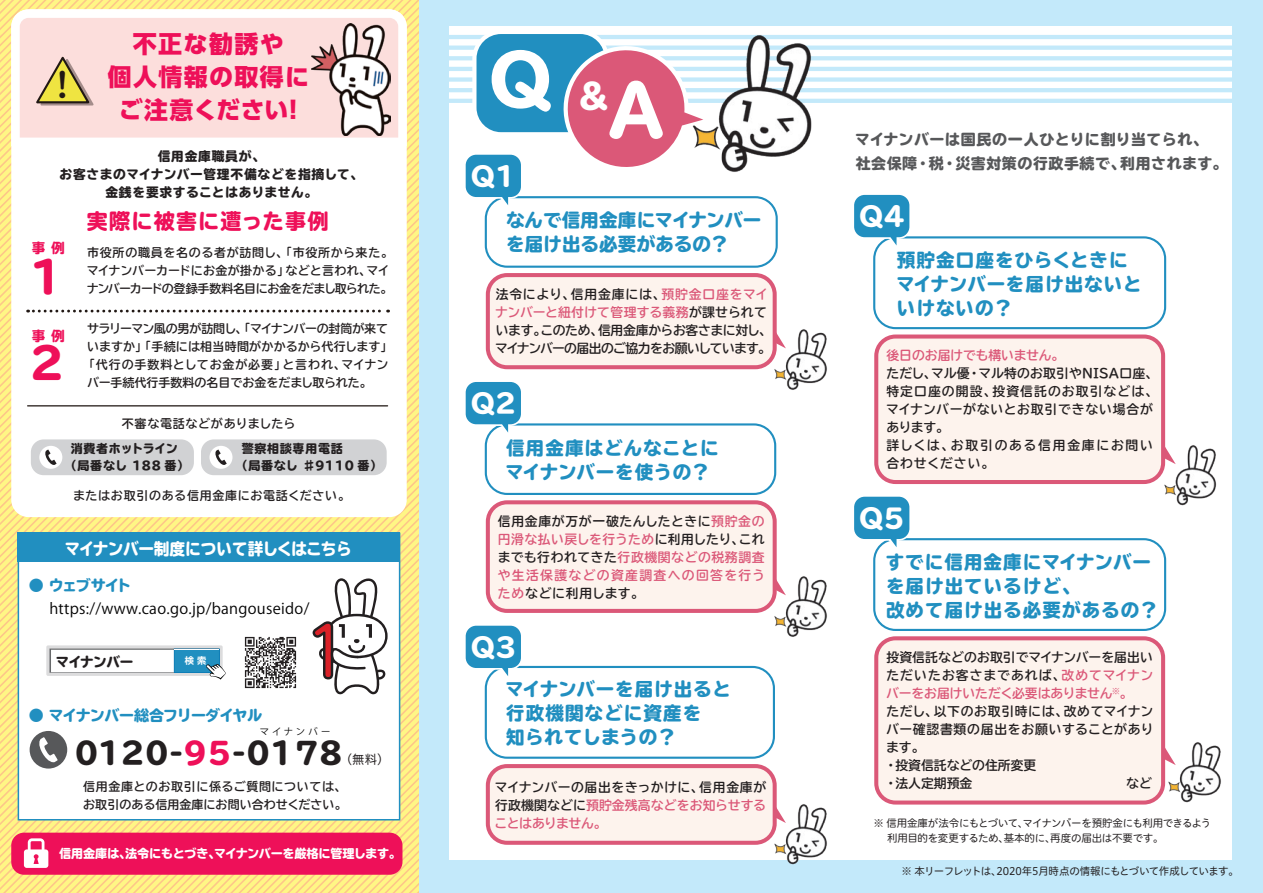
<style>
.page{position:relative;width:1263px;height:893px;background:#fff}
.page>*{position:absolute;margin:0;border:0;box-sizing:border-box;transform-origin:0 0}
.t1{font:800 68.85px "TBUDR Go Std";color:#fff}
.t2{font:800 42.75px "TBUDR Go Std";color:#ee1059}
.t3{font:35.85px "Hiragino UD Sans R Std W6";color:#211814}
.t4{font:800 29.55px "TBUDR Go Std";color:#231f20}
.t5{font:800 26.1px "TBUDR Go Std";letter-spacing:-.025em;color:#fff}
.t6{font:800 24px/33px "UD Shin Go Pro";letter-spacing:.055em;color:#ee1059;text-align:center}
.t7{font:800 21px "TBUDR Go Std";letter-spacing:.06em;color:#ee1059}
.t8{font:800 18.6px/24px "TBUDR Go Std";letter-spacing:.05em;color:#218fc0}
.t9{font:800 18.6px/24px "TBUDR Go Std";letter-spacing:.01em;color:#218fc0}
.t10{font:800 16.5px "TBUDR Go Std";letter-spacing:-.025em;color:#fff;scale:.95 1}
.t11{font:800 15px/24px "TBUDR Go Std";letter-spacing:.035em;color:#57585a}
.t12{font:15px "Koz Go Pr 6 N";letter-spacing:.02em;color:#030303}
.t13{font:800 15px "TBUDR Go Std";letter-spacing:-.06em;color:#218fc0}
.t14{font:800 13.65px "TBUDR Go Std";letter-spacing:-.05em;color:#231f20}
.t15{font:800 13.5px "TBUDR Go Std";color:#ee1059}
.t16{font:700 12.9px/18px "TBUDR Go Std";letter-spacing:.015em;color:#231f20}
.t17{font:700 12.9px/18px "TBUDR Go Std";letter-spacing:.065em;color:#231f20}
.t18{font:700 12.9px/18px "TBUDR Go Std";letter-spacing:.045em;color:#db5878;text-align:justify}
.t19{font:700 12.9px/18px "TBUDR Go Std";letter-spacing:-.015em;color:#231f20}
.t20{font:700 12.9px "TBUDR Go Std";color:#db5878}
.t21{font:800 12.75px/18px "TBUDR Go Std";letter-spacing:.06em;color:#231f20;text-align:center}
.t22{font:12.45px "Hiragino UD Sans R Std W4";color:#231f20}
.t23{font:800 12.15px "TBUDR Go Std";letter-spacing:-.01em;color:#fff}
.t24{font:700 12px/18px "TBUDR Go Std";letter-spacing:.005em;color:#231f20}
.t25{font:700 12px "TBUDR Go Std";letter-spacing:.06em;color:#231f20}
.t26{font:700 12px "TBUDR Go Std";letter-spacing:-.03em;color:#231f20}
.t27{font:700 12px "TBUDR Go Std";letter-spacing:.075em;color:#231f20}
.t28{font:800 12px/16.5px "TBUDR Go Std";letter-spacing:.055em;color:#231f20}
.t29{font:800 12px/16.5px "TBUDR Go Std";color:#231f20;text-align:center}
.t30{font:10.5px/15px "Hiragino UD Sans R Std W4";letter-spacing:-.03em;color:#231f20}
.t31{font:10.5px "Hiragino UD Sans R Std W4";letter-spacing:-.055em;color:#231f20}
.t32{font:9.3px "Koz Go Pr 6 N";letter-spacing:.325em;color:#030303}
.t33{font:700 9.3px "UD Shin Go Pro De";color:#fff}
.s1{color:#ee1059}
.s2{color:#db5878}
.s3{color:#231f20}
</style>
<div class="page">
<svg style="left:0;top:128px;width:419px;height:219px;background:#fee885"></svg>
<svg style="left:0;top:460px;width:419px;height:422px;background:#f7e587"></svg>
<div style="left:419px;top:0;width:844px;height:893px;background:#c3e9fa"></div>
<div style="left:11px;top:9px;width:396px;height:508px;background:#fff;border-radius:17px"></div>
<svg style="left:18px;top:562px;width:382px;height:258px"></svg>
<svg style="left:209px;top:9px;width:198px;height:129px;fill:#fcdedc"></svg>
<div style="left:18px;top:533px;width:382px;height:29px;background:#218fc0"></div>
<svg style="left:0;top:0;width:209px;height:209px"></svg>
<svg style="left:28px;top:310px;width:361px;height:2px"></svg>
<div style="left:449px;top:26px;width:783px;height:834px;background:#fff"></div>
<div style="left:11px;top:833px;width:391px;height:42px;background:#ee1059;border-radius:13px"></div>
<hr style="left:28px;top:405px;width:360px;height:1px;background:#211814">
<div style="left:31px;top:439px;width:163px;height:36px;background:#d1d2d4;border-radius:13px"></div>
<div style="left:201px;top:439px;width:186px;height:36px;background:#d1d2d4;border-radius:13px"></div>
<hr style="left:442px;top:99px;width:799px;height:4px;background:#c3e9fa">
<hr style="left:442px;top:88px;width:799px;height:4px;background:#c3e9fa">
<div style="left:442px;top:77px;width:799px;height:5px;background:#c3e9fa"></div>
<hr style="left:442px;top:67px;width:799px;height:4px;background:#c3e9fa">
<hr style="left:442px;top:56px;width:799px;height:4px;background:#c3e9fa">
<hr style="left:442px;top:46px;width:799px;height:4px;background:#c3e9fa">
<hr style="left:442px;top:35px;width:799px;height:4px;background:#c3e9fa">
<div style="left:39px;top:446px;width:23px;height:23px;background:#fff;border-radius:50%"></div>
<svg style="left:45px;top:449px;width:12px;height:16px"></svg>
<div style="left:209px;top:446px;width:23px;height:23px;background:#fff;border-radius:50%"></div>
<svg style="left:215px;top:449px;width:12px;height:16px"></svg>
<div style="left:472px;top:30px;width:137px;height:106px;border:8px solid #fff;border-radius:24px"></div>
<div style="left:476px;top:34px;width:129px;height:98px;background:#218fc0;border-radius:24px"></div>
<svg style="left:551px;top:33px;width:132px;height:134px"></svg>
<div style="left:873px;top:538px;width:293px;height:93px;border:2px solid #218fc0;border-radius:21px"></div>
<svg style="left:854px;top:496px;width:59px;height:61px"></svg>
<svg style="left:874px;top:636px;width:291px;height:169px;background:#fae8e4"></svg>
<svg style="left:24px;top:578px;width:395px;height:315px"></svg>
<div style="left:485px;top:196px;width:293px;height:72px;border:2px solid #218fc0;border-radius:21px"></div>
<svg style="left:465px;top:154px;width:59px;height:61px"></svg>
<svg style="left:486px;top:273px;width:291px;height:96px;background:#f9e3e1"></svg>
<div style="left:485px;top:423px;width:291px;height:72px;border:2px solid #218fc0;border-radius:21px"></div>
<svg style="left:465px;top:382px;width:59px;height:61px"></svg>
<svg style="left:486px;top:500px;width:291px;height:113px;background:#f9e5e2"></svg>
<div style="left:485px;top:666px;width:290px;height:93px;border:2px solid #218fc0;border-radius:21px"></div>
<svg style="left:465px;top:625px;width:59px;height:61px"></svg>
<svg style="left:486px;top:764px;width:291px;height:81px;background:#f9e1df"></svg>
<div style="left:873px;top:236px;width:293px;height:93px;border:2px solid #218fc0;border-radius:21px"></div>
<svg style="left:854px;top:194px;width:59px;height:62px"></svg>
<svg style="left:874px;top:334px;width:292px;height:150px;background:#fae7e4"></svg>
<img style="left:311px;top:24px;width:80px;height:112px">
<img style="left:683px;top:35px;width:156px;height:203px">
<img style="left:770px;top:323px;width:57px;height:67px">
<img style="left:1160px;top:439px;width:57px;height:67px">
<img style="left:1164px;top:735px;width:57px;height:70px">
<img style="left:770px;top:570px;width:57px;height:67px">
<img style="left:770px;top:798px;width:57px;height:67px">
<img style="left:238px;top:630px;width:64px;height:64px">
<h3 class="t3" style="left:49px;top:59px;width:37px">！</h3>
<h3 class="t6" style="left:108px;top:27px;width:203px">不正な勧誘や<br>個人情報の取得にご注意ください！</h3>
<p class="t21" style="left:59px;top:147px;width:305px">信用金庫職員が、<br>お客さまのマイナンバー管理不備などを指摘して、金銭を要求することはありません。</p>
<p class="t15" style="left:32px;top:241px;width:34px">事 例</p>
<h2 class="t2" style="left:30px;top:253px;width:37px">1</h2>
<p class="t15" style="left:32px;top:328px;width:34px">事 例</p>
<h2 class="t2" style="left:30px;top:340px;width:37px">2</h2>
<h3 class="t7" style="left:87px;top:210px;width:243px">実際に被害に遭った事例</h3>
<p class="t24" style="left:87px;top:243px;width:308px">市役所の職員を名のる者が訪問し、「市役所から来た。マイナンバーカードにお金が掛かる」などと言われ、マイナンバーカードの登録手数料名目にお金をだまし取られた。</p>
<p class="t26" style="left:87px;top:319px;width:302px">サラリーマン風の男が訪問し、「マイナンバーの封筒が来て</p>
<p class="t24" style="left:87px;top:338px;width:307px">いますか」「手続には相当時間がかかるから代行します」</p>
<p class="t27" style="left:83px;top:355px;width:307px">「代行の手数料としてお金が必要」と言われ、マイナン</p>
<p class="t24" style="left:87px;top:374px;width:286px">バー手続代行手数料の名目でお金をだまし取られた。</p>
<p class="t25" style="left:122px;top:414px;width:175px">不審な電話などがありましたら</p>
<p class="t29" style="left:65px;top:441px;width:126px">消費者ホットライン<br>（局番なし 188 番）</p>
<p class="t28" style="left:236px;top:441px;width:148px;text-indent:6px">警察相談専用電話<br>（局番なし ♯9110 番）</p>
<p class="t25" style="left:73px;top:485px;width:278px">またはお取引のある信用金庫にお電話ください。</p>
<h3 class="t10" style="left:65px;top:539px;width:304px">マイナンバー制度について詳しくはこちら</h3>
<p class="t13" style="left:29px;top:577px;width:104px">● ウェブサイト</p>
<p class="t12" style="left:49px;top:600px;width:262px">https://www.cao.go.jp/bangouseido/</p>
<p class="t14" style="left:56px;top:655px;width:79px">マイナンバー</p>
<p class="t33" style="left:185px;top:653px;width:23px">検 索</p>
<p class="t13" style="left:29px;top:707px;width:235px">● マイナンバー総合フリーダイヤル</p>
<p class="t32" style="left:260px;top:726px;width:72px">マイナンバー</p>
<h3 class="t4" style="left:75px;top:737px;width:270px">0120-<span class="s1">95</span>-0178</h3>
<p class="t22" style="left:340px;top:750px;width:51px">（無料）</p>
<p class="t24" style="left:83px;top:778px;width:265px">信用金庫とのお取引に係るご質問については、お取引のある信用金庫にお問い合わせください。</p>
<p class="t23" style="left:59px;top:847px;width:343px">信用金庫は、法令にもとづき、マイナンバーを厳格に管理します。</p>
<h1 class="t1" style="left:489px;top:57px;width:178px">Q <sup>&amp;</sup>A</h1>
<h3 class="t5" style="left:471px;top:161px;width:47px">Q1</h3>
<h3 class="t9" style="left:506px;top:208px;width:257px">なんで信用金庫にマイナンバーを届け出る必要があるの？</h3>
<p class="t19" style="left:495px;top:285px;width:278px">法令により、信用金庫には、<span class="s2">預貯金口座をマイナンバーと紐付けて管理する義務</span>が課せられています。このため、信用金庫からお客さまに対し、マイナンバーの届出のご協力をお願いしています。</p>
<h3 class="t5" style="left:471px;top:388px;width:47px">Q2</h3>
<h3 class="t8" style="left:505px;top:436px;width:215px">信用金庫はどんなことにマイナンバーを使うの？</h3>
<p class="t18" style="left:498px;top:512px;width:269px"><span class="s3">信用金庫が万が一破たんしたときに</span>預貯金の円滑な払い戻しを行うため<span class="s3">に利用したり、これまでも行われてきた</span>行政機関などの税務調査や生活保護などの資産調査への回答を行うため<span class="s3">などに利用します。</span></p>
<h3 class="t5" style="left:471px;top:632px;width:47px">Q3</h3>
<h3 class="t8" style="left:505px;top:678px;width:227px">マイナンバーを届け出ると行政機関などに資産を<br>知られてしまうの？</h3>
<p class="t16" style="left:495px;top:778px;width:273px;text-align:justify">マイナンバーの届出をきっかけに、信用金庫が行政機関などに<span class="s2">預貯金残高などをお知らせすることはありません。</span></p>
<p class="t11" style="left:855px;top:128px;width:374px">マイナンバーは国民の一人ひとりに割り当てられ、<br>社会保障・税・災害対策の行政手続で、利用されます。</p>
<h3 class="t5" style="left:859px;top:201px;width:47px">Q4</h3>
<h3 class="t8" style="left:896px;top:249px;width:247px">預貯金口座をひらくときにマイナンバーを届け出ないといけないの？</h3>
<p class="t20" style="left:886px;top:345px;width:179px">後日のお届けでも構いません。</p>
<p class="t17" style="left:886px;top:365px;width:274px">ただし、マル優・マル特のお取引やNISA口座、特定口座の開設、投資信託のお取引などは、マイナンバーがないとお取引できない場合があります。<br>詳しくは、お取引のある信用金庫にお問い合わせください。</p>
<h3 class="t5" style="left:859px;top:503px;width:47px">Q5</h3>
<h3 class="t8" style="left:886px;top:550px;width:274px">すでに信用金庫にマイナンバーを届け出ているけど、<br>改めて届け出る必要があるの？</h3>
<p class="t16" style="left:884px;top:648px;width:271px">投資信託などのお取引でマイナンバーを届出いただいたお客さまであれば、<span class="s2">改めてマイナンバーをお届けいただく必要はありません</span><sup>※</sup><span class="s2">。<br></span>ただし、以下のお取引時には、改めてマイナンバー確認書類の届出をお願いすることがあります。<br>・投資信託などの住所変更</p>
<p class="t30" style="left:873px;top:815px;width:339px">※ 信用金庫が法令にもとづいて、マイナンバーを預貯金にも利用できるよう　 利用目的を変更するため、基本的に、再度の届出は不要です。</p>
<p class="t31" style="left:901px;top:863px;width:339px">※ 本リーフレットは、2020年5月時点の情報にもとづいて作成しています。</p>
</div>
